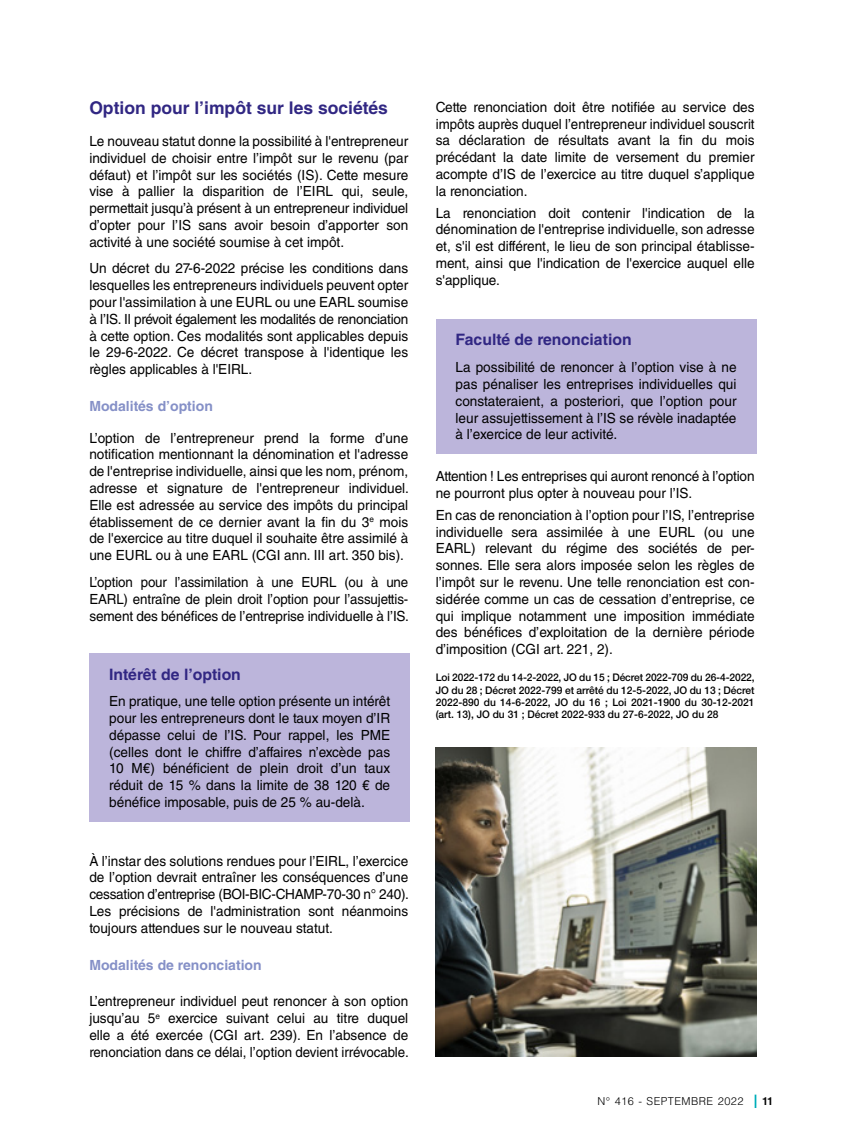
<style>
.page{position:relative;width:844px;height:1141px;background:#fff}
.page>*{position:absolute;margin:0;border:0;box-sizing:border-box;transform-origin:0 0}
._09_t1{font:700 17.5px "Helvetica LT Std";color:#312783}
._012_encadre_texte{font:700 15.75px "Helvetica LT Std";color:#312783}
._03_texte{font:14px/16.8px "Helvetica LT Std";color:#000;text-align:justify}
._012_encadre_texte-2{font:14px/16.8px "Helvetica LT Std";color:#000;text-align:justify}
._09_t1-2{font:14px/16.8px "Helvetica LT Std";color:#000;text-align:justify}
._03_texte-2{font:14px/16.8px "Helvetica LT Std";color:#000;text-align:justify;scale:.95 1}
._09_t1-3{font:700 14px "Helvetica LT Std";color:#8590c7}
.lma-footer_parution{font:300 10.85px "Helvetica LT Std";letter-spacing:.04em;color:#000}
.lma-footer_folio{font:700 10.85px "Helvetica LT Std";color:#000}
._04_source{font:500 10.5px/12.2px "Helvetica Neue LT Std";color:#000;text-align:justify}
</style>
<div class="page">
<svg style="left:754px;top:1095px;width:2px;height:13px"></svg>
<div style="left:89px;top:653px;width:321px;height:169px;background:#bcb5db"></div>
<div style="left:435px;top:319px;width:321px;height:135px;background:#bcb5db"></div>
<img style="left:435px;top:747px;width:321px;height:310px">
<p class="_09_t1" style="left:89px;top:97px;width:300px">Option pour l’impôt sur les sociétés</p>
<p class="_03_texte" style="left:89px;top:133px;width:320px">Le nouveau statut donne la possibilité à l'entrepreneur individuel de choisir entre l’impôt sur le revenu (par défaut) et l’impôt sur les sociétés (IS). Cette mesure vise à pallier la disparition de l’EIRL qui, seule, permettait jusqu’à présent à un entrepreneur individuel d’opter pour l’IS sans avoir besoin d’apporter son activité à une société soumise à cet impôt.</p>
<p class="_03_texte" style="left:89px;top:260px;width:320px">Un décret du 27-6-2022 précise les conditions dans lesquelles les entrepreneurs individuels peuvent opter pour l'assimilation à une EURL ou une EARL soumise à l’IS. Il prévoit également les modalités de renonciation à cette option. Ces modalités sont applicables depuis le 29-6-2022. Ce décret transpose à l'identique les règles applicables à l'EIRL.</p>
<p class="_09_t1-3" style="left:89px;top:397px;width:125px">Modalités d’option</p>
<p class="_03_texte" style="left:89px;top:429px;width:321px">L’option de l’entrepreneur prend la forme d’une notification mentionnant la dénomination et l'adresse de l'entreprise individuelle, ainsi que les nom, prénom, adresse et signature de l'entrepreneur individuel.<br>Elle est adressée au service des impôts du principal établissement de ce dernier avant la fin du 3<sup>e</sup> mois de l'exercice au titre duquel il souhaite être assimilé à une EURL ou à une EARL (CGI ann. III art. 350 bis).</p>
<p class="_03_texte-2" style="left:89px;top:574px;width:338px">L’option pour l’assimilation à une EURL (ou à une EARL) entraîne de plein droit l’option pour l’assujettis&shy;sement des bénéfices de l’entreprise individuelle à l’IS.</p>
<p class="_012_encadre_texte" style="left:109px;top:664px;width:133px">Intérêt de l’option</p>
<p class="_012_encadre_texte-2" style="left:109px;top:693px;width:282px">En pratique, une telle option présente un intérêt pour les entrepreneurs dont le taux moyen d’IR dépasse celui de l’IS. Pour rappel, les PME (celles dont le chiffre d’affaires n’excède pas 10 M€) bénéficient de plein droit d’un taux réduit de 15 % dans la limite de 38 120 € de bénéfice imposable, puis de 25 % au-delà.</p>
<p class="_09_t1-2" style="left:89px;top:852px;width:321px">À l’instar des solutions rendues pour l’EIRL, l’exercice de l’option devrait entraîner les conséquences d’une cessation d’entreprise (BOI-BIC-CHAMP-70-30 n° 240).<br>Les précisions de l'administration sont néanmoins toujours attendues sur le nouveau statut.</p>
<p class="_09_t1-3" style="left:89px;top:956px;width:174px">Modalités de renonciation</p>
<p class="_03_texte" style="left:89px;top:993px;width:321px">L’entrepreneur individuel peut renoncer à son option jusqu’au 5<sup>e</sup> exercice suivant celui au titre duquel elle a été exercée (CGI art. 239). En l’absence de renonciation dans ce délai, l’option devient irrévocable.</p>
<p class="_03_texte" style="left:435px;top:98px;width:320px">Cette renonciation doit être notifiée au service des impôts auprès duquel l’entrepreneur individuel souscrit sa déclaration de résultats avant la fin du mois précédant la date limite de versement du premier acompte d’IS de l’exercice au titre duquel s’applique la renonciation.</p>
<p class="_03_texte" style="left:435px;top:204px;width:320px">La renonciation doit contenir l'indication de la dénomination de l'entreprise individuelle, son adresse et, s'il est différent, le lieu de son principal établisse&shy;ment, ainsi que l'indication de l'exercice auquel elle s'applique.</p>
<p class="_012_encadre_texte" style="left:455px;top:330px;width:177px">Faculté de renonciation</p>
<p class="_012_encadre_texte-2" style="left:455px;top:359px;width:282px">La possibilité de renoncer à l’option vise à ne pas pénaliser les entreprises individuelles qui constateraient, a posteriori, que l’option pour leur assujettissement à l’IS se révèle inadaptée à l’exercice de leur activité.</p>
<p class="_03_texte" style="left:435px;top:468px;width:320px">Attention ! Les entreprises qui auront renoncé à l’option ne pourront plus opter à nouveau pour l’IS.</p>
<p class="_03_texte" style="left:435px;top:507px;width:320px">En cas de renonciation à l’option pour l’IS, l’entreprise individuelle sera assimilée à une EURL (ou une EARL) relevant du régime des sociétés de per&shy;sonnes. Elle sera alors imposée selon les règles de l’impôt sur le revenu. Une telle renonciation est con&shy;sidérée comme un cas de cessation d’entreprise, ce qui implique notamment une imposition immédiate des bénéfices d’exploitation de la dernière période d’imposition (CGI art. 221, 2).</p>
<p class="_04_source" style="left:435px;top:671px;width:320px">Loi 2022-172 du 14-2-2022, JO du 15 ; Décret 2022-709 du 26-4-2022, JO du 28 ; Décret 2022-799 et arrêté du 12-5-2022, JO du 13 ; Décret 2022-890 du 14-6-2022, JO du 16 ; Loi 2021-1900 du 30-12-2021 (art. 13), JO du 31 ; Décret 2022-933 du 27-6-2022, JO du 28</p>
<p class="lma-footer_parution" style="left:597px;top:1095px;width:147px">N° 416 - SEPTEMBRE 2022</p>
<p class="lma-footer_folio" style="left:761px;top:1095px;width:13px">11</p>
</div>
